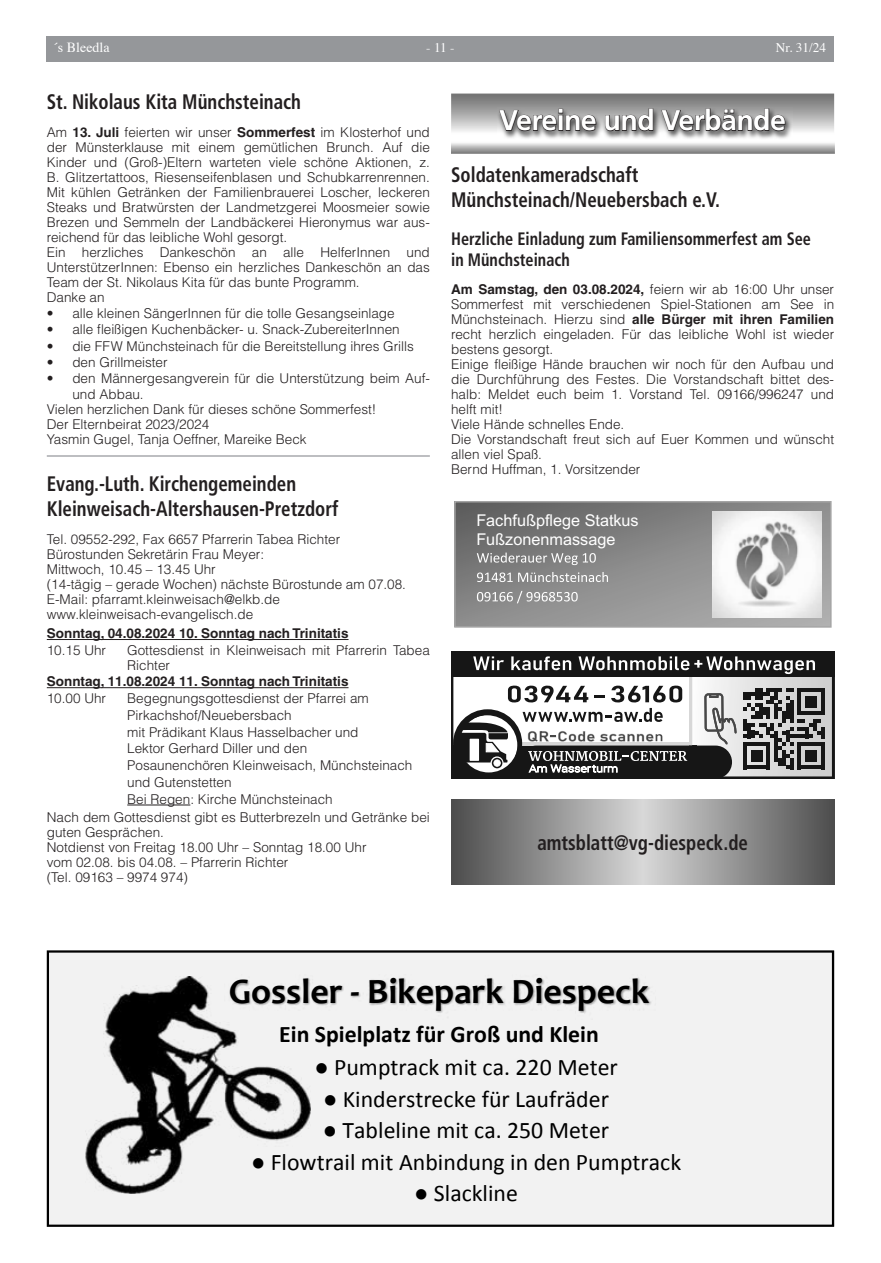
<style>
.page{position:relative;width:881px;height:1263px;background:#fff}
.page>*{position:absolute;margin:0;border:0;box-sizing:border-box;transform-origin:0 0}
.t1{font:700 35.85px "Candara";color:#000}
.t2{font:700 28.5px "Frutiger LT";letter-spacing:-.02em;color:#fff}
.t3{font:23.85px "Calibri";color:#000}
.t4{font:700 23.85px "Calibri";color:#000}
.t5{font:700 condensed 21px/25.2px "Frutiger LT";color:#231f20;scale:.9 1}
.t6{font:700 condensed 18px/21px "Frutiger LT";color:#231f20;scale:.9 1}
.t7{font:16.2px/18.8px "Fxlsgx Arial";color:#fff}
.t8{font:13.95px "Times";color:#fff}
.t9{font:300 13.5px/15px "Helvetica LT";color:#231f20}
.t10{font:700 13.5px "Helvetica LT";color:#231f20}
.t11{font:13.2px "Times";color:#fff}
.s1{font-weight:700}
</style>
<div class="page">
<div style="left:47px;top:36px;width:786px;height:26px;background:#95979a"></div>
<img style="left:497px;top:108px;width:294px;height:31px">
<svg style="left:498px;top:109px;width:98px;height:22px;background:#747373"></svg>
<svg style="left:604px;top:108px;width:49px;height:23px"></svg>
<svg style="left:660px;top:108px;width:125px;height:23px;background:#727172"></svg>
<hr style="left:47px;top:455px;width:382px;height:2px;background:#a8a9ad">
<hr style="left:47px;top:639px;width:301px;height:1px;background:#231f20">
<hr style="left:47px;top:687px;width:301px;height:1px;background:#231f20">
<hr style="left:127px;top:805px;width:63px;height:1px;background:#231f20">
<svg style="left:456px;top:503px;width:373px;height:123px;background:#868686"></svg>
<div style="left:454px;top:501px;width:377px;height:127px;border:1px solid #a6a6a6"></div>
<svg style="left:476px;top:552px;width:119px;height:13px;background:#979797"></svg>
<svg style="left:477px;top:572px;width:35px;height:10px"></svg>
<svg style="left:518px;top:572px;width:89px;height:10px"></svg>
<svg style="left:476px;top:591px;width:101px;height:12px"></svg>
<img style="left:712px;top:511px;width:109px;height:107px">
<div style="left:453px;top:709px;width:69px;height:69px;border:13px solid #161616;border-radius:50%"></div>
<div style="left:519px;top:745px;width:212px;height:34px;background:#161616;border-radius:17px"></div>
<svg style="left:459px;top:651px;width:374px;height:126px"></svg>
<div style="left:48px;top:951px;width:785px;height:275px;background:#f2f2f2"></div>
<div style="left:47px;top:950px;width:786px;height:277px;border:2px solid #000"></div>
<img style="left:311px;top:977px;width:340px;height:36px">
<img style="left:85px;top:976px;width:225px;height:218px">
<div style="left:451px;top:799px;width:191px;height:85px;background:linear-gradient(to right,#4c4c4c,#d7d7d7)"></div>
<div style="left:642px;top:799px;width:191px;height:85px;background:linear-gradient(to right,#d9d9d9,#4e4e4e)"></div>
<p class="t8" style="left:53px;top:34px;width:58px">´s Bleedla</p>
<p class="t11" style="left:426px;top:35px;width:30px">- 11 -</p>
<p class="t11" style="left:775px;top:35px;width:52px">Nr. 31/24</p>
<h3 class="t5" style="left:47px;top:89px;width:284px">St. Nikolaus Kita Münchsteinach</h3>
<p class="t9" style="left:47px;top:125px;width:384px">Am <span class="s1">13. Juli</span> feierten wir unser <span class="s1">Sommerfest</span> im Klosterhof und der Münsterklause mit einem gemütlichen Brunch. Auf die Kinder und (Groß-)Eltern warteten viele schöne Aktionen, z.<br>B. Glitzertattoos, Riesenseifenblasen und Schubkarrenrennen.<br>Mit kühlen Getränken der Familienbrauerei Loscher, leckeren Steaks und Bratwürsten der Landmetzgerei Moosmeier sowie Brezen und Semmeln der Landbäckerei Hieronymus war aus&shy;reichend für das leibliche Wohl gesorgt.<br>Ein herzliches Dankeschön an alle HelferInnen und UnterstützerInnen: Ebenso ein herzliches Dankeschön an das Team der St. Nikolaus Kita für das bunte Programm.<br>Danke an</p>
<p class="t9" style="left:47px;top:306px;width:349px">• alle kleinen SängerInnen für die tolle Gesangseinlage</p>
<p class="t9" style="left:47px;top:322px;width:354px">• alle fleißigen Kuchenbäcker- u. Snack-ZubereiterInnen</p>
<p class="t9" style="left:47px;top:338px;width:368px">• die FFW Münchsteinach für die Bereitstellung ihres Grills</p>
<p class="t9" style="left:47px;top:354px;width:122px">• den Grillmeister</p>
<p class="t9" style="left:47px;top:371px;width:384px">• den Männergesangverein für die Unterstützung beim Auf-</p>
<p class="t9" style="left:72px;top:387px;width:73px">und Abbau.</p>
<p class="t9" style="left:47px;top:402px;width:331px">Vielen herzlichen Dank für dieses schöne Sommerfest!</p>
<p class="t9" style="left:47px;top:417px;width:164px">Der Elternbeirat 2023/2024</p>
<p class="t9" style="left:47px;top:432px;width:261px">Yasmin Gugel, Tanja Oeffner, Mareike Beck</p>
<h3 class="t5" style="left:47px;top:471px;width:325px">Evang.-Luth. Kirchengemeinden<br>Kleinweisach-Altershausen-Pretzdorf</h3>
<p class="t9" style="left:47px;top:531px;width:360px">Tel. 09552-292, Fax 6657 Pfarrerin Tabea Richter Bürostunden Sekretärin Frau Meyer:<br>Mittwoch, 10.45 – 13.45 Uhr<br>(14-tägig – gerade Wochen) nächste Bürostunde am 07.08.<br>E-Mail: pfarramt.kleinweisach@elkb.de www.kleinweisach-evangelisch.de</p>
<p class="t10" style="left:47px;top:625px;width:303px">Sonntag, 04.08.2024 10. Sonntag nach Trinitatis</p>
<p class="t9" style="left:47px;top:642px;width:61px">10.15 Uhr</p>
<p class="t9" style="left:127px;top:642px;width:304px">Gottesdienst in Kleinweisach mit Pfarrerin Tabea<br>Richter</p>
<p class="t10" style="left:47px;top:673px;width:303px">Sonntag, 11.08.2024 11. Sonntag nach Trinitatis</p>
<p class="t9" style="left:47px;top:691px;width:61px">10.00 Uhr</p>
<p class="t9" style="left:127px;top:690px;width:286px;line-height:16.8px">Begegnungsgottesdienst der Pfarrei am Pirkachshof/Neuebersbach<br>mit Prädikant Klaus Hasselbacher und<br>Lektor Gerhard Diller und den Posaunenchören Kleinweisach, Münchsteinach und Gutenstetten<br>Bei Regen: Kirche Münchsteinach</p>
<p class="t9" style="left:47px;top:809px;width:384px">Nach dem Gottesdienst gibt es Butterbrezeln und Getränke bei guten Gesprächen.<br>Notdienst von Freitag 18.00 Uhr – Sonntag 18.00 Uhr<br>vom 02.08. bis 04.08. – Pfarrerin Richter<br>(Tel. 09163 – 9974 974)</p>
<h2 class="t2" style="left:499px;top:104px;width:288px">Vereine und Verbände</h2>
<h3 class="t5" style="left:451px;top:162px;width:300px">Soldatenkameradschaft<br>Münchsteinach/Neuebersbach e.V.</h3>
<h3 class="t6" style="left:451px;top:228px;width:401px">Herzliche Einladung zum Familiensommerfest am See in Münchsteinach</h3>
<p class="t9" style="left:451px;top:281px;width:384px"><span class="s1">Am Samstag, den 03.08.2024,</span> feiern wir ab 16:00 Uhr unser Sommerfest mit verschiedenen Spiel-Stationen am See in Münchsteinach. Hierzu sind <span class="s1">alle Bürger mit ihren Familien </span>recht herzlich eingeladen. Für das leibliche Wohl ist wieder bestens gesorgt.<br>Einige fleißige Hände brauchen wir noch für den Aufbau und die Durchführung des Festes. Die Vorstandschaft bittet des&shy;halb: Meldet euch beim 1. Vorstand Tel. 09166/996247 und helft mit!<br>Viele Hände schnelles Ende.<br>Die Vorstandschaft freut sich auf Euer Kommen und wünscht allen viel Spaß.<br>Bernd Huffman, 1. Vorsitzender</p>
<p class="t7" style="left:476px;top:511px;width:164px">Fachfußpflege Statkus<br>Fußzonenmassage</p>
<h3 class="t5" style="left:537px;top:830px;width:235px">amtsblatt@vg-diespeck.de</h3>
<h1 class="t1" style="left:229px;top:969px;width:422px">Gossler - Bikepark Diespeck</h1>
<h3 class="t4" style="left:279px;top:1019px;width:321px">Ein Spielplatz für Groß und Klein</h3>
<h3 class="t3" style="left:314px;top:1052px;width:305px">● Pumptrack mit ca. 220 Meter</h3>
<h3 class="t3" style="left:323px;top:1084px;width:287px">● Kinderstrecke für Laufräder</h3>
<h3 class="t3" style="left:323px;top:1115px;width:288px">● Tableline mit ca. 250 Meter</h3>
<h3 class="t3" style="left:251px;top:1147px;width:431px">● Flowtrail mit Anbindung in den Pumptrack</h3>
<h3 class="t3" style="left:414px;top:1178px;width:105px">● Slackline</h3>
</div>
